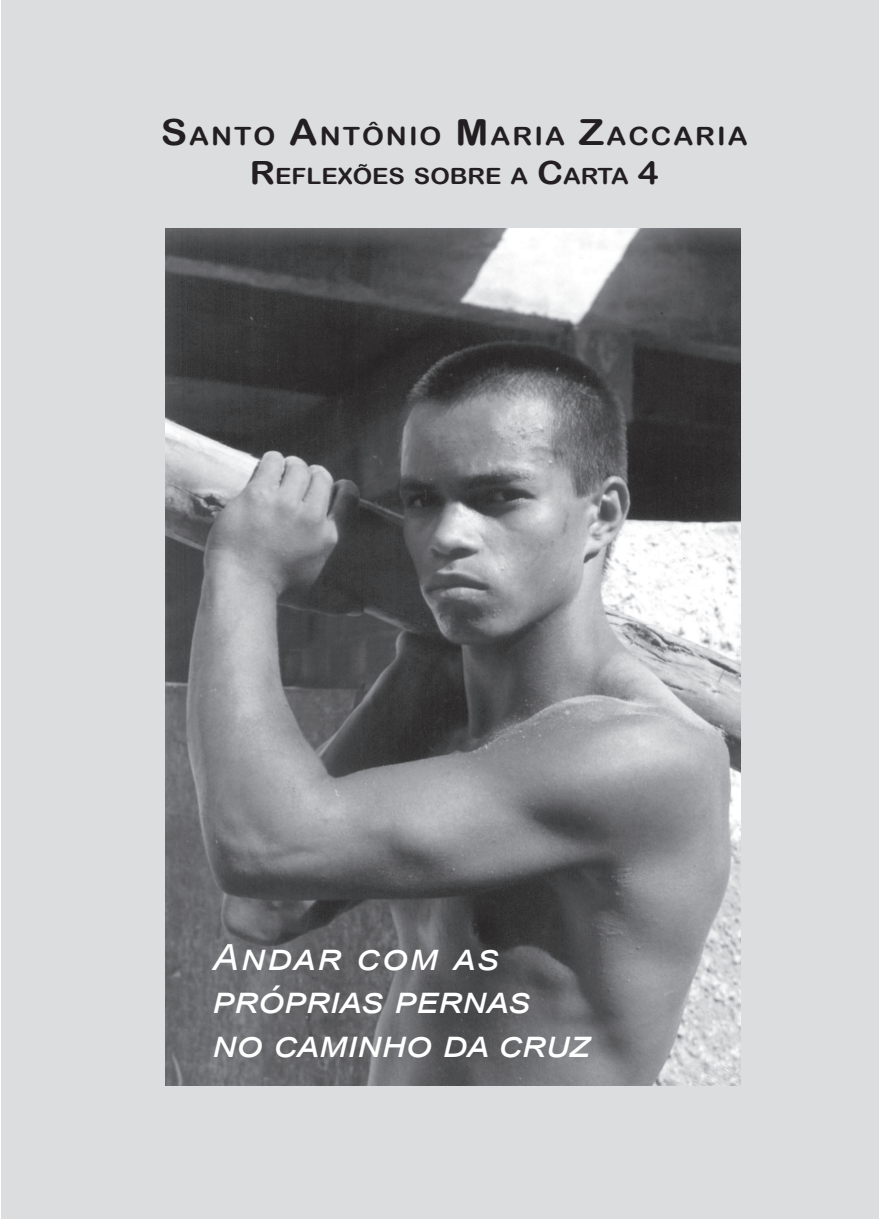
<style>
.page{position:relative;width:879px;height:1219px;background:#fff}
.page>*{position:absolute;margin:0;border:0;box-sizing:border-box;transform-origin:0 0}
.t1{font:italic 36px "Arial";color:#fff;scale:1.1 1}
.t2{font:italic 36px "Arial";letter-spacing:.05em;color:#fff;scale:1.1 1}
.t3{font:25.2px "Arial Rounded MT Bold";letter-spacing:.07em;color:#231f20;scale:1.1 1}
.t4{font:22.4px "Arial Rounded MT Bold";color:#231f20;scale:1.1 1}
.s1{font-size:36px}
.s2{font-size:32px}
</style>
<div class="page">
<div style="left:1px;top:0;width:878px;height:1219px;background:#dcdddf"></div>
<img style="left:165px;top:229px;width:575px;height:856px">
<p class="t3" style="left:161px;top:121px;width:535px"><span class="s1">S</span>ANTO <span class="s1">A</span>NTÔNIO <span class="s1">M</span>ARIA <span class="s1">Z</span>ACCARIA</p>
<p class="t4" style="left:250px;top:163px;width:373px"><span class="s2">R</span> EFLEXÕES SOBRE A <span class="s2">C</span>ARTA <span class="s2">4</span></p>
<p class="t2" style="left:213px;top:934px;width:262px">Andar com as</p>
<p class="t1" style="left:213px;top:977px;width:291px">próprias pernas</p>
<p class="t1" style="left:213px;top:1021px;width:345px">no caminho da cruz</p>
</div>
